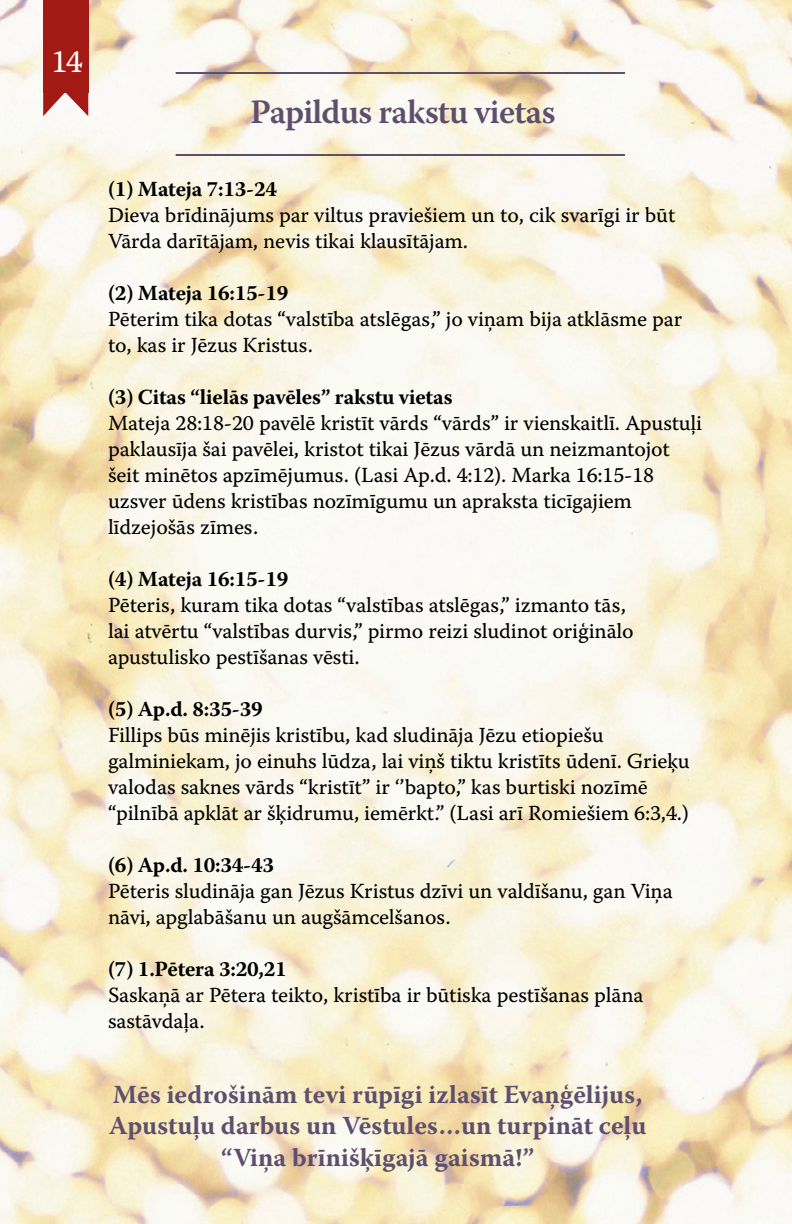
<style>
.page{position:relative;width:792px;height:1224px;background:#fff}
.page>*{position:absolute;margin:0;border:0;box-sizing:border-box;transform-origin:0 0}
.t1{font:600 34px "Warnock Pro";letter-spacing:-.025em;color:#5e4f6d}
.t2{font:32px "Warnock Pro Capt";color:#fff}
.t3{font:700 26px/31px "Warnock Pro";color:#5e4f6d;text-align:center}
.t4{font:21.4px/26px "Warnock Pro Capt";letter-spacing:-.01em;color:#000}
.t5{font:700 21.4px "Warnock Pro";letter-spacing:-.01em;color:#000}
</style>
<div class="page">
<img style="left:0;top:0;width:792px;height:1224px">
<div style="left:43px;top:0;width:45px;height:92px;background:#a21a13"></div>
<svg style="left:43px;top:90px;width:46px;height:27px"></svg>
<hr style="left:176px;top:72px;width:449px;height:2px;background:#5e4f6d">
<hr style="left:176px;top:154px;width:449px;height:2px;background:#5e4f6d">
<h2 class="t2" style="left:51px;top:42px;width:33px">14</h2>
<h1 class="t1" style="left:250px;top:91px;width:307px">Papildus rakstu vietas</h1>
<p class="t5" style="left:108px;top:176px;width:171px">(1) Mateja 7:13-24</p>
<p class="t4" style="left:108px;top:202px;width:569px">Dieva brīdinājums par viltus praviešiem un to, cik svarīgi ir būt<br>Vārda darītājam, nevis tikai klausītājam.</p>
<p class="t5" style="left:108px;top:280px;width:182px">(2) Mateja 16:15-19</p>
<p class="t4" style="left:108px;top:306px;width:576px">Pēterim tika dotas “valstība atslēgas,” jo viņam bija atklāsme par to, kas ir Jēzus Kristus.</p>
<p class="t5" style="left:108px;top:384px;width:346px">(3) Citas “lielās pavēles” rakstu vietas</p>
<p class="t4" style="left:108px;top:410px;width:596px">Mateja 28:18-20 pavēlē kristīt vārds “vārds” ir vienskaitlī. Apustuļi paklausīja šai pavēlei, kristot tikai Jēzus vārdā un neizmantojot šeit minētos apzīmējumus. (Lasi Ap.d. 4:12). Marka 16:15-18 uzsver ūdens kristības nozīmīgumu un apraksta ticīgajiem līdzejošās zīmes.</p>
<p class="t5" style="left:108px;top:566px;width:182px">(4) Mateja 16:15-19</p>
<p class="t4" style="left:108px;top:592px;width:527px">Pēteris, kuram tika dotas “valstības atslēgas,” izmanto tās, lai atvērtu “valstības durvis,” pirmo reizi sludinot oriģinālo apustulisko pestīšanas vēsti.</p>
<p class="t5" style="left:108px;top:696px;width:156px">(5) Ap.d. 8:35-39</p>
<p class="t4" style="left:108px;top:722px;width:583px">Fillips būs minējis kristību, kad sludināja Jēzu etiopiešu galminiekam, jo einuhs lūdza, lai viņš tiktu kristīts ūdenī. Grieķu valodas saknes vārds “kristīt” ir ‘’bapto,’’ kas burtiski nozīmē “pilnībā apklāt ar šķidrumu, iemērkt.” (Lasi arī Romiešiem 6:3,4.)</p>
<p class="t5" style="left:108px;top:852px;width:168px">(6) Ap.d. 10:34-43</p>
<p class="t4" style="left:108px;top:878px;width:566px">Pēteris sludināja gan Jēzus Kristus dzīvi un valdīšanu, gan Viņa nāvi, apglabāšanu un augšāmcelšanos.</p>
<p class="t5" style="left:108px;top:956px;width:180px">(7) 1.Pētera 3:20,21</p>
<p class="t4" style="left:108px;top:982px;width:537px">Saskaņā ar Pētera teikto, kristība ir būtiska pestīšanas plāna sastāvdaļa.</p>
<p class="t3" style="left:109px;top:1079px;width:539px">Mēs iedrošinām tevi rūpīgi izlasīt Evaņģēlijus,<br>Apustuļu darbus un Vēstules…un turpināt ceļu “Viņa brīnišķīgajā gaismā!”</p>
</div>
